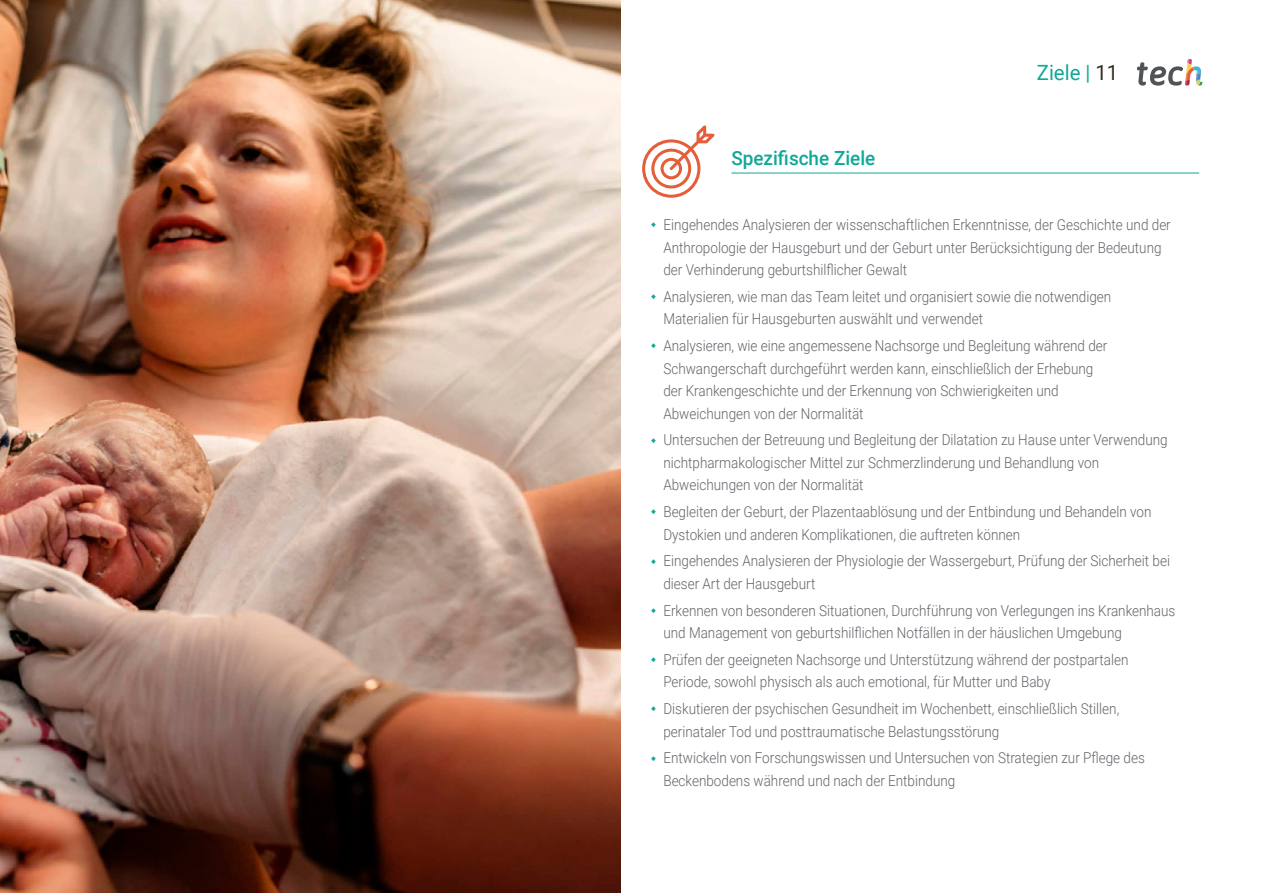
<style>
.page{position:relative;width:1263px;height:893px;background:#fff}
.page>*{position:absolute;margin:0;border:0;box-sizing:border-box;transform-origin:0 0}
.t1{font:21px "Roboto";color:#0ea996}
.t2{font:500 19.5px "Roboto";color:#0ea996}
.t3{font:300 15px/22.5px "Roboto";color:#61646a;scale:.9 1}
.s1{color:#312e20}
</style>
<div class="page">
<hr style="left:731px;top:173px;width:468px;height:1px;background:#0ea996">
<svg style="left:642px;top:125px;width:72px;height:73px"></svg>
<svg style="left:1137px;top:59px;width:65px;height:27px"></svg>
<img style="left:0;top:0;width:621px;height:893px">
<h2 class="t2" style="left:731px;top:144px;width:145px">Spezifische Ziele</h2>
<h1 class="t1" style="left:1037px;top:57px;width:83px">Ziele | <span class="s1">11</span></h1>
<p class="t3" style="left:663px;top:213px;width:565px">Eingehendes Analysieren der wissenschaftlichen Erkenntnisse, der Geschichte und der<br>Anthropologie der Hausgeburt und der Geburt unter Berücksichtigung der Bedeutung der Verhinderung geburtshilflicher Gewalt</p>
<p class="t3" style="left:663px;top:285px;width:499px">Analysieren, wie man das Team leitet und organisiert sowie die notwendigen<br>Materialien für Hausgeburten auswählt und verwendet</p>
<p class="t3" style="left:663px;top:334px;width:495px">Analysieren, wie eine angemessene Nachsorge und Begleitung während der Schwangerschaft durchgeführt werden kann, einschließlich der Erhebung der Krankengeschichte und der Erkennung von Schwierigkeiten und Abweichungen von der Normalität</p>
<p class="t3" style="left:663px;top:428px;width:562px">Untersuchen der Betreuung und Begleitung der Dilatation zu Hause unter Verwendung nichtpharmakologischer Mittel zur Schmerzlinderung und Behandlung von<br>Abweichungen von der Normalität</p>
<p class="t3" style="left:663px;top:500px;width:544px">Begleiten der Geburt, der Plazentaablösung und der Entbindung und Behandeln von<br>Dystokien und anderen Komplikationen, die auftreten können</p>
<p class="t3" style="left:663px;top:549px;width:564px">Eingehendes Analysieren der Physiologie der Wassergeburt, Prüfung der Sicherheit bei dieser Art der Hausgeburt</p>
<p class="t3" style="left:663px;top:598px;width:570px">Erkennen von besonderen Situationen, Durchführung von Verlegungen ins Krankenhaus und Management von geburtshilflichen Notfällen in der häuslichen Umgebung</p>
<p class="t3" style="left:663px;top:648px;width:518px">Prüfen der geeigneten Nachsorge und Unterstützung während der postpartalen<br>Periode, sowohl physisch als auch emotional, für Mutter und Baby</p>
<p class="t3" style="left:663px;top:697px;width:508px">Diskutieren der psychischen Gesundheit im Wochenbett, einschließlich Stillen, perinataler Tod und posttraumatische Belastungsstörung</p>
<p class="t3" style="left:663px;top:746px;width:536px">Entwickeln von Forschungswissen und Untersuchen von Strategien zur Pflege des<br>Beckenbodens während und nach der Entbindung</p>
</div>
